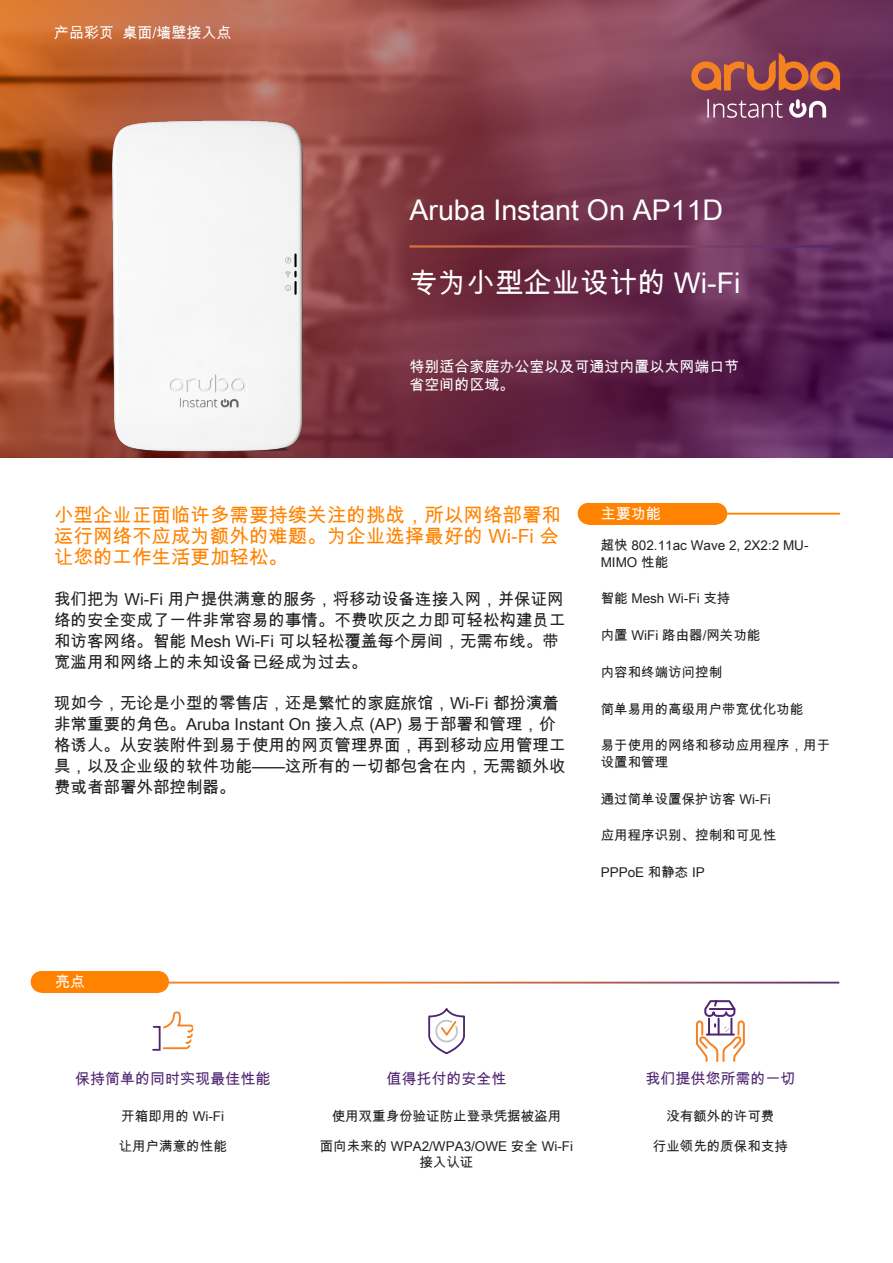
<style>
.page{position:relative;width:893px;height:1263px;background:#fff}
.page>*{position:absolute;margin:0;border:0;box-sizing:border-box;transform-origin:0 0}
.Document__Title-Prod{font:28.5px "Arial Unicode MS";color:#fff}
.Intro__Body_Text_11{font:19.5px/21px "Arial Unicode MS";color:#ff8300}
.Intro__Body_Text_11-2{font:16.5px/21px "Arial Unicode MS";color:#231f20}
.Document__Name_10_12{font:15px/18px "Arial Unicode MS";color:#fff}
.Highlight__Bullets{font:15px "Arial Unicode MS";color:#502673}
.Body__Head_10_14_Bol{font:15px "Arial Unicode MS";color:#fff}
.Key_Feature_Text{font:13.5px/16.5px "Arial Unicode MS";color:#231f20}
.Highlight__Bullets-2{font:13.5px/16.5px "Arial Unicode MS";color:#231f20;text-align:center}
</style>
<div class="page">
<img style="left:0;top:0;width:893px;height:457px">
<div style="left:706px;top:503px;width:21px;height:21px;background:#ff8300;border-radius:50%"></div>
<div style="left:578px;top:503px;width:21px;height:21px;background:#ff8300;border-radius:50%"></div>
<div style="left:588px;top:503px;width:128px;height:21px;background:#ff8300"></div>
<hr style="left:721px;top:513px;width:119px;height:2px;background:#ff8300">
<hr style="left:409px;top:245px;width:431px;height:3px;background:#fff">
<svg style="left:789px;top:101px;width:37px;height:17px"></svg>
<svg style="left:707px;top:99px;width:76px;height:19px"></svg>
<svg style="left:691px;top:53px;width:149px;height:38px;background:#a85644"></svg>
<img style="left:67px;top:93px;width:282px;height:365px">
<svg style="left:428px;top:1009px;width:37px;height:46px"></svg>
<svg style="left:152px;top:1012px;width:42px;height:39px"></svg>
<svg style="left:696px;top:1000px;width:49px;height:62px"></svg>
<hr style="left:707px;top:1033px;width:27px;height:2px;background:#502673">
<div style="left:148px;top:971px;width:21px;height:22px;background:#ff8300;border-radius:50%"></div>
<div style="left:31px;top:971px;width:21px;height:22px;background:#ff8300;border-radius:50%"></div>
<div style="left:41px;top:971px;width:118px;height:22px;background:#ff8300"></div>
<p class="Document__Name_10_12" style="left:54px;top:23px;width:179px">产品彩页 桌面/墙壁接入点</p>
<p class="Document__Title-Prod" style="left:409px;top:189px;width:315px">Aruba Instant On AP11D</p>
<p class="Document__Title-Prod" style="left:409px;top:262px;width:332px">专为小型企业设计的 Wi-Fi</p>
<p class="Document__Name_10_12" style="left:409px;top:358px;width:331px">特别适合家庭办公室以及可通过内置以太网端口节省空间的区域。</p>
<p class="Intro__Body_Text_11" style="left:54px;top:504px;width:508px">小型企业正面临许多需要持续关注的挑战，所以网络部署和</p>
<p class="Document__Name_10_12" style="left:601px;top:504px;width:61px">主要功能</p>
<p class="Intro__Body_Text_11" style="left:54px;top:525px;width:506px">运行网络不应成为额外的难题。为企业选择最好的 Wi-Fi 会让您的工作生活更加轻松。</p>
<p class="Intro__Body_Text_11-2" style="left:54px;top:588px;width:513px">我们把为 Wi-Fi 用户提供满意的服务，将移动设备连接入网，并保证网络的安全变成了一件非常容易的事情。不费吹灰之力即可轻松构建员工和访客网络。智能 Mesh Wi-Fi 可以轻松覆盖每个房间，无需布线。带宽滥用和网络上的未知设备已经成为过去。</p>
<p class="Intro__Body_Text_11-2" style="left:54px;top:693px;width:513px">现如今，无论是小型的零售店，还是繁忙的家庭旅馆，Wi-Fi 都扮演着非常重要的角色。Aruba Instant On 接入点 (AP) 易于部署和管理，价格诱人。从安装附件到易于使用的网页管理界面，再到移动应用管理工具，以及企业级的软件功能——这所有的一切都包含在内，无需额外收费或者部署外部控制器。</p>
<p class="Key_Feature_Text" style="left:601px;top:537px;width:209px">超快 802.11ac Wave 2, 2X2:2 MU-<br>MIMO 性能</p>
<p class="Key_Feature_Text" style="left:601px;top:590px;width:131px">智能 Mesh Wi-Fi 支持</p>
<p class="Key_Feature_Text" style="left:601px;top:627px;width:161px">内置 WiFi 路由器/网关功能</p>
<p class="Key_Feature_Text" style="left:601px;top:663px;width:123px">内容和终端访问控制</p>
<p class="Key_Feature_Text" style="left:601px;top:700px;width:204px">简单易用的高级用户带宽优化功能</p>
<p class="Key_Feature_Text" style="left:601px;top:737px;width:231px">易于使用的网络和移动应用程序，用于设置和管理</p>
<p class="Key_Feature_Text" style="left:601px;top:790px;width:172px">通过简单设置保护访客 Wi-Fi</p>
<p class="Key_Feature_Text" style="left:601px;top:827px;width:177px">应用程序识别、控制和可见性</p>
<p class="Key_Feature_Text" style="left:601px;top:864px;width:106px">PPPoE 和静态 IP</p>
<p class="Body__Head_10_14_Bol" style="left:55px;top:971px;width:31px">亮点</p>
<p class="Highlight__Bullets" style="left:75px;top:1068px;width:196px">保持简单的同时实现最佳性能</p>
<p class="Highlight__Bullets-2" style="left:121px;top:1107px;width:104px">开箱即用的 Wi-Fi</p>
<p class="Highlight__Bullets-2" style="left:119px;top:1137px;width:109px">让用户满意的性能</p>
<p class="Highlight__Bullets" style="left:386px;top:1068px;width:121px">值得托付的安全性</p>
<p class="Highlight__Bullets-2" style="left:332px;top:1107px;width:231px">使用双重身份验证防止登录凭据被盗用</p>
<p class="Highlight__Bullets-2" style="left:320px;top:1137px;width:255px">面向未来的 WPA2/WPA3/OWE 安全 Wi-Fi接入认证</p>
<p class="Highlight__Bullets" style="left:645px;top:1068px;width:152px">我们提供您所需的一切</p>
<p class="Highlight__Bullets-2" style="left:666px;top:1107px;width:110px">没有额外的许可费</p>
<p class="Highlight__Bullets-2" style="left:653px;top:1137px;width:137px">行业领先的质保和支持</p>
</div>
